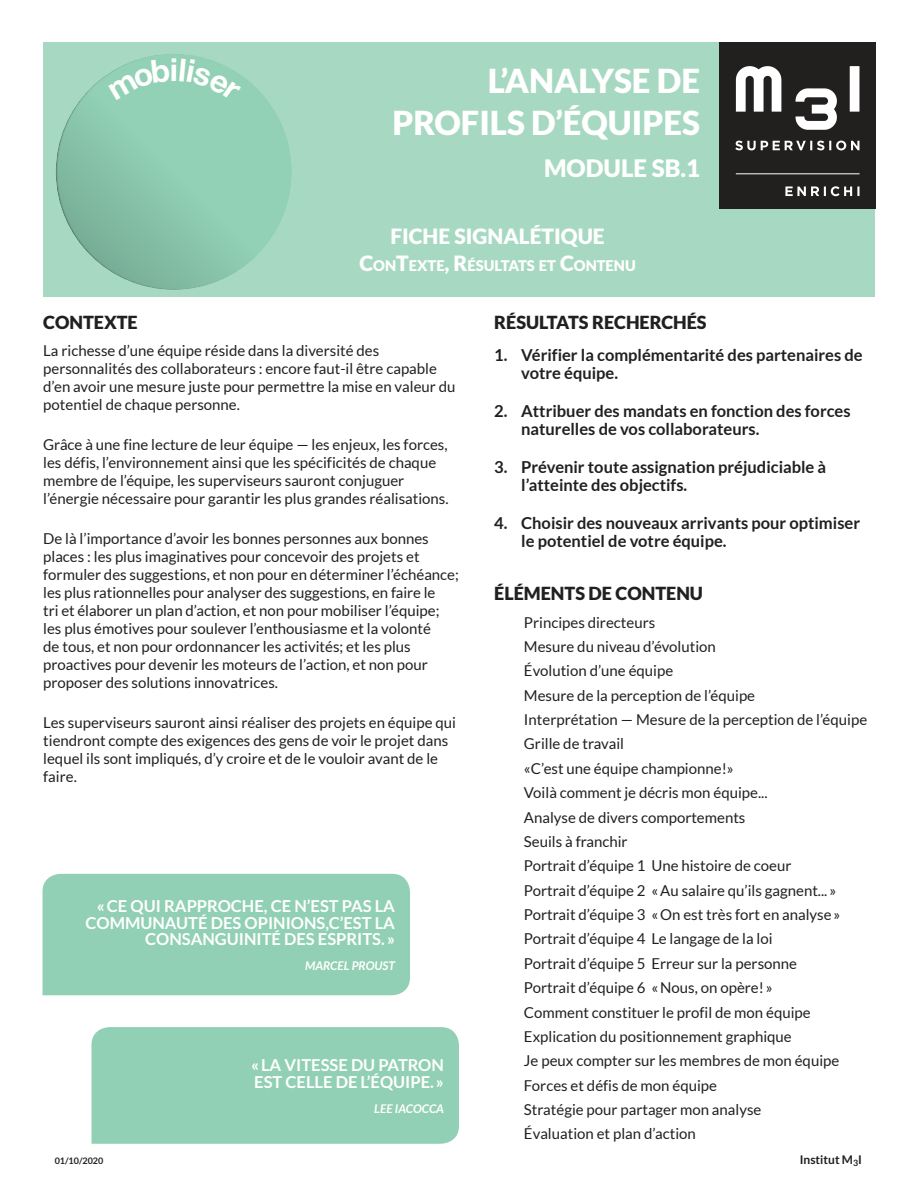
<style>
.page{position:relative;width:918px;height:1188px;background:#fff}
.page>*{position:absolute;margin:0;border:0;box-sizing:border-box;transform-origin:0 0}
.t1{font:900 33px/42px "Lato";color:#fff;text-align:right}
.t2{font:700 31.5px "Helvetica Neue";color:#fff}
.t3{font:900 24px "Lato";color:#fff}
.t4{font:900 21px "Lato";color:#fff}
.t5{font:900 18px "Lato";color:#221f1f}
.t6{font:700 16.5px/18px "Lato";color:#221f1f}
.t7{font:700 16.5px/16.5px "Lato";color:#fff;text-align:right}
.t8{font:15px/24.5px "Lato";color:#221f1f}
.t9{font:900 14.7px "Lato";color:#fff}
.t10{font:italic 700 12px "Lato";color:#fff}
.t11{font:700 12px "Lato";color:#221f1f}
.t12{font:700 9px "Lato";color:#221f1f}
.s1{font-size:21px}
</style>
<div class="page">
<div style="left:43px;top:42px;width:832px;height:255px;background:#a7d9c2"></div>
<svg style="left:56px;top:54px;width:236px;height:236px"></svg>
<div style="left:43px;top:874px;width:367px;height:121px;background:#91d0b4"></div>
<div style="left:92px;top:1027px;width:367px;height:117px;background:#91d0b4"></div>
<div style="left:719px;top:42px;width:156px;height:167px;background:#221f1f"></div>
<hr style="left:736px;top:173px;width:124px;height:1px;background:#fff">
<svg style="left:735px;top:141px;width:124px;height:9px"></svg>
<svg style="left:736px;top:66px;width:123px;height:64px"></svg>
<svg style="left:785px;top:186px;width:75px;height:10px"></svg>
<svg style="left:108px;top:58px;width:62px;height:42px;background:#93d1b5"></svg>
<svg style="left:179px;top:59px;width:62px;height:42px;background:#93d1b6"></svg>
<h2 class="t2" style="left:170px;top:56px;width:10px">i</h2>
<h1 class="t1" style="left:392px;top:60px;width:309px">L’ANALYSE DE<br>PROFILS D’ÉQUIPES</h1>
<h3 class="t3" style="left:544px;top:156px;width:157px">MODULE SB.1</h3>
<h3 class="t4" style="left:390px;top:225px;width:216px">FICHE SIGNALÉTIQUE</h3>
<p class="t9" style="left:360px;top:258px;width:278px"><span class="s1">C</span>ON<span class="s1">T</span>EXTE<span class="s1">, R</span>ÉSULTATS ET <span class="s1">C</span>ONTENU</p>
<p class="t5" style="left:43px;top:313px;width:96px">CONTEXTE</p>
<p class="t8" style="left:43px;top:341px;width:414px;line-height:18px">La richesse d’une équipe réside dans la diversité des personnalités des collaborateurs : encore faut-il être capable d’en avoir une mesure juste pour permettre la mise en valeur du potentiel de chaque personne.</p>
<p class="t8" style="left:43px;top:435px;width:407px;line-height:18px">Grâce à une fine lecture de leur équipe — les enjeux, les forces, les défis, l’environnement ainsi que les spécificités de chaque membre de l’équipe, les superviseurs sauront conjuguer l’énergie nécessaire pour garantir les plus grandes réalisations.</p>
<p class="t8" style="left:43px;top:529px;width:417px;line-height:18px">De là l’importance d’avoir les bonnes personnes aux bonnes places : les plus imaginatives pour concevoir des projets et formuler des suggestions, et non pour en déterminer l’échéance; les plus rationnelles pour analyser des suggestions, en faire le<br>tri et élaborer un plan d’action, et non pour mobiliser l’équipe; les plus émotives pour soulever l’enthousiasme et la volonté<br>de tous, et non pour ordonnancer les activités; et les plus proactives pour devenir les moteurs de l’action, et non pour proposer des solutions innovatrices.</p>
<p class="t8" style="left:43px;top:713px;width:414px;line-height:18px">Les superviseurs sauront ainsi réaliser des projets en équipe qui tiendront compte des exigences des gens de voir le projet dans lequel ils sont impliqués, d’y croire et de le vouloir avant de le faire.</p>
<p class="t7" style="left:86px;top:898px;width:311px">« CE QUI RAPPROCHE, CE N’EST PAS LA<br>COMMUNAUTÉ DES OPINIONS,C’EST LA<br>CONSANGUINITÉ DES ESPRITS. »</p>
<p class="t10" style="left:305px;top:961px;width:91px">MARCEL PROUST</p>
<p class="t7" style="left:251px;top:1057px;width:194px;text-align:left">« LA VITESSE DU PATRON<br>EST CELLE DE L’ÉQUIPE. »</p>
<p class="t10" style="left:374px;top:1104px;width:71px">LEE IACOCCA</p>
<p class="t5" style="left:494px;top:313px;width:214px">RÉSULTATS RECHERCHÉS</p>
<p class="t6" style="left:521px;top:346px;width:343px;text-indent:-27px">1. Vérifier la complémentarité des partenaires de votre équipe.</p>
<p class="t6" style="left:521px;top:402px;width:331px;text-indent:-27px">2. Attribuer des mandats en fonction des forces naturelles de vos collaborateurs.</p>
<p class="t6" style="left:521px;top:458px;width:307px;text-indent:-27px">3. Prévenir toute assignation préjudiciable à l’atteinte des objectifs.</p>
<p class="t6" style="left:521px;top:515px;width:340px;text-indent:-27px">4. Choisir des nouveaux arrivants pour optimiser le potentiel de votre équipe.</p>
<p class="t5" style="left:494px;top:584px;width:210px">ÉLÉMENTS DE CONTENU</p>
<p class="t8" style="left:524px;top:610px;width:345px">Principes directeurs<br>Mesure du niveau d’évolution<br>Évolution d’une équipe<br>Mesure de la perception de l’équipe<br>Interprétation — Mesure de la perception de l’équipe Grille de travail<br>«C’est une équipe championne!»<br>Voilà comment je décris mon équipe...<br>Analyse de divers comportements<br>Seuils à franchir<br>Portrait d’équipe 1 Une histoire de coeur<br>Portrait d’équipe 2 « Au salaire qu’ils gagnent... » Portrait d’équipe 3 « On est très fort en analyse » Portrait d’équipe 4 Le langage de la loi<br>Portrait d’équipe 5 Erreur sur la personne<br>Portrait d’équipe 6 « Nous, on opère! »<br>Comment constituer le profil de mon équipe Explication du positionnement graphique<br>Je peux compter sur les membres de mon équipe Forces et défis de mon équipe<br>Stratégie pour partager mon analyse<br>Évaluation et plan d’action</p>
<p class="t12" style="left:55px;top:1156px;width:50px">01/10/2020</p>
<p class="t11" style="left:800px;top:1153px;width:64px">Institut M<sub>3</sub>I</p>
</div>
